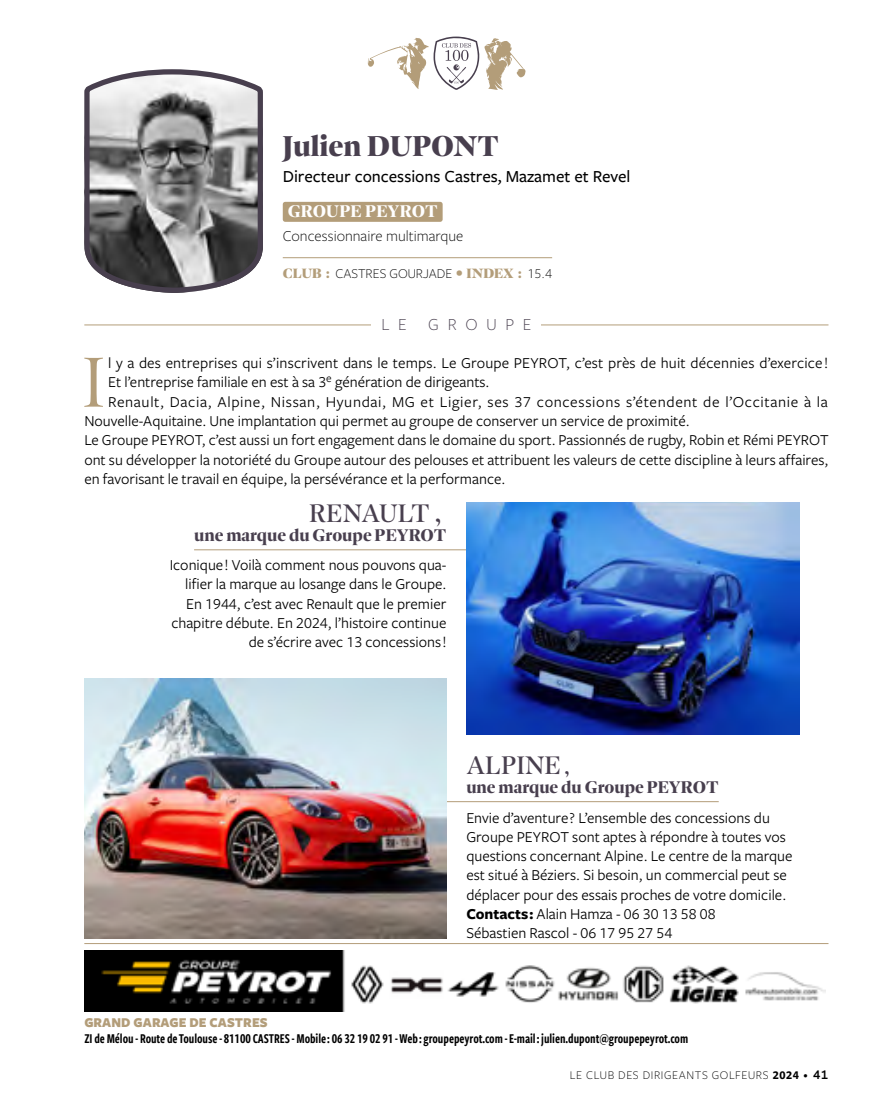
<style>
.page{position:relative;width:893px;height:1117px;background:#fff}
.page>*{position:absolute;margin:0;border:0;box-sizing:border-box;transform-origin:0 0}
.t1{font:300 73.33px "Dejanire Headline";color:#b39d79}
.t2{font:800 29.75px "Dejanire Headline";color:#483f4e}
.t3{font:26.25px "Dejanire Headline";color:#483f4e}
.t4{font:700 17.5px "Dejanire Headline";color:#483f4e}
.t5{font:500 17.5px "Freight Sans Pro";color:#000}
.t6{font:700 17.5px "Dejanire Headline";letter-spacing:.005em;color:#fff}
.t7{font:300 17.5px "Freight Sans Pro";letter-spacing:.5em;color:#483f4e}
.t8{font:16.97px/20.5px "Nouvel R";color:#000}
.t9{font:15.75px/19.2px "Freight Sans Pro";color:#000}
.t10{font:15.75px "Freight Sans Pro";letter-spacing:.04em;color:#000}
.t11{font:300 15.75px "Freight Sans Pro";color:#000}
.t12{font:14px "Freight Sans Cmp Pro Semi";letter-spacing:-.005em;color:#000}
.t13{font:300 14px "Freight Sans Pro";color:#000}
.t14{font:900 14px "Freight Sans Pro";letter-spacing:.01em;color:#b39d79;scale:.95 1}
.t15{font:300 12.25px "Freight Sans Pro";letter-spacing:.05em;color:#000}
.s1{font-family:"Dejanire Headline";font-weight:900;color:#b39d79}
.s2{font-weight:700;font-size:17.5px}
.s3{font-weight:700}
.s4{font-family:"Maax";font-weight:500}
</style>
<div class="page">
<hr style="left:84px;top:324px;width:744px;height:1px;background:#b39d79">
<div style="left:371px;top:317px;width:170px;height:16px;background:#fff"></div>
<div style="left:283px;top:202px;width:160px;height:20px;background:#b39d79;border-radius:2px"></div>
<hr style="left:283px;top:257px;width:269px;height:1px;background:#b39d79">
<svg style="left:84px;top:69px;width:179px;height:224px;background:#8f8e8f"></svg>
<hr style="left:194px;top:549px;width:272px;height:1px;background:#b39d79">
<hr style="left:446px;top:801px;width:273px;height:1px;background:#b39d79">
<img style="left:466px;top:502px;width:333px;height:232px">
<img style="left:84px;top:678px;width:362px;height:259px">
<hr style="left:84px;top:942px;width:744px;height:1px;background:#b39d79">
<svg style="left:368px;top:37px;width:158px;height:53px"></svg>
<img style="left:85px;top:950px;width:741px;height:61px">
<h2 class="t2" style="left:283px;top:127px;width:218px">Julien DUPONT</h2>
<p class="t5" style="left:283px;top:164px;width:349px">Directeur concessions Castres, Mazamet et Revel</p>
<p class="t6" style="left:288px;top:201px;width:151px">GROUPE PEYROT</p>
<p class="t11" style="left:283px;top:226px;width:182px">Concessionnaire multimarque</p>
<p class="t13" style="left:283px;top:264px;width:271px"><span class="s1">CLUB:</span> CASTRES GOURJADE <span class="s1">• INDEX:</span> 15.4</p>
<p class="t7" style="left:381px;top:312px;width:151px">LE GROUPE</p>
<h1 class="t1" style="left:82px;top:340px;width:25px">I</h1>
<p class="t9" style="left:108px;top:353px;width:722px">l y a des entreprises qui s’inscrivent dans le temps. Le Groupe PEYROT, c’est près de huit décennies d’exercice !</p>
<p class="t8" style="left:85px;top:369px;width:324px">Iconique ! voilà comment nous pouvons qualifier la marque au losange dans le groupe.<br>1944, c’est avec Renault que le premier chapitre débute. 2024, l’histoire continue de s’écrire avec 13 concessions et les</p>
<p class="t9" style="left:108px;top:372px;width:383px">Et l’entreprise familiale en est à sa 3<sup>e</sup> génération de dirigeants.</p>
<p class="t10" style="left:108px;top:391px;width:721px">Renault, Dacia, Alpine, Nissan, Hyundai, MG et Ligier, ses 37 concessions s’étendent de l’Occitanie à la</p>
<p class="t9" style="left:84px;top:410px;width:607px">Nouvelle-Aquitaine. Une implantation qui permet au groupe de conserver un service de proximité.</p>
<p class="t9" style="left:84px;top:430px;width:746px">Le Groupe PEYROT, c’est aussi un fort engagement dans le domaine du sport. Passionnés de rugby, Robin et Rémi PEYROT</p>
<p class="t9" style="left:84px;top:449px;width:746px">ont su développer la notoriété du Groupe autour des pelouses et attribuent les valeurs de cette discipline à leurs affaires,</p>
<p class="t9" style="left:84px;top:468px;width:422px">en favorisant le travail en équipe, la persévérance et la performance.</p>
<h3 class="t3" style="left:309px;top:497px;width:139px">RENAULT,</h3>
<p class="t4" style="left:194px;top:524px;width:254px">une marque du Groupe PEYROT</p>
<p class="t9" style="left:170px;top:554px;width:278px;text-align:right">Iconique ! Voilà comment nous pouvons qua&shy;lifier la marque au losange dans le Groupe.<br>En 1944, c’est avec Renault que le premier chapitre débute. En 2024, l’histoire continue de s’écrire avec 13 concessions !</p>
<h3 class="t3" style="left:466px;top:749px;width:108px">ALPINE<span class="s2">,</span></h3>
<p class="t4" style="left:466px;top:776px;width:254px">une marque du Groupe PEYROT</p>
<p class="t9" style="left:466px;top:807px;width:328px">Envie d’aventure ? L’ensemble des concessions du Groupe PEYROT sont aptes à répondre à toutes vos questions concernant Alpine. Le centre de la marque est situé à Béziers. Si besoin, un commercial peut se déplacer pour des essais proches de votre domicile.<br><span class="s3">Contacts :</span> Alain Hamza - 06 30 13 58 08<br>Sébastien Rascol - 06 17 95 27 54</p>
<p class="t8" style="left:487px;top:773px;width:166px">proches du domicile.</p>
<p class="t8" style="left:487px;top:814px;width:254px">Contact :<br>Alain Hamza - 06 30 13 58 08<br>Sébastien Rascol - 06 17 95 27 54</p>
<p class="t14" style="left:84px;top:1012px;width:195px">GRAND GARAGE DE CASTRES</p>
<p class="t12" style="left:84px;top:1028px;width:605px">ZI de Mélou - Route de Toulouse - 81100 CASTRES - Mobile : 06 32 19 02 91 - Web : groupepeyrot.com - E-mail : julien.dupont@groupepeyrot.com</p>
<p class="t15" style="left:570px;top:1066px;width:260px">LE CLUB DES DIRIGEANTS GOLFEURS <span class="s3">2024</span> <span class="s4">• 41</span></p>
</div>
